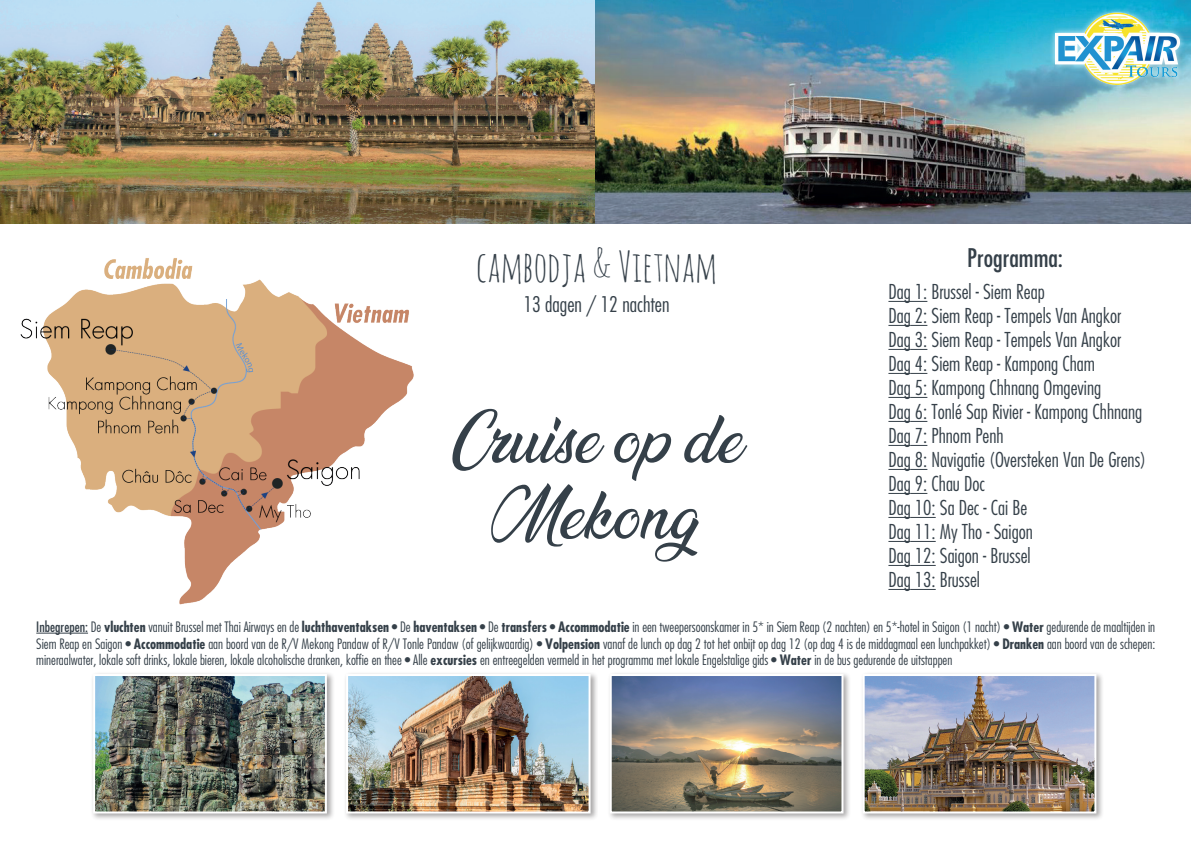
<style>
.page{position:relative;width:1191px;height:842px;background:#fff}
.page>*{position:absolute;margin:0;border:0;box-sizing:border-box;transform-origin:0 0}
.t1{font:59px/76px "Ananda";color:#354049;text-align:center}
.t2{font:42px "Amatic SC";color:#354049}
.t3{font:condensed 25px "Futura LT";color:#354049}
.t4{font:300 condensed 21px "Futura LT";color:#354049}
.t5{font:300 condensed 20px/24px "Futura LT";color:#354049}
.t6{font:300 condensed 14px/16.8px "Futura LT";color:#354049;text-align:justify}
.s1{font-weight:400}
.s2{font-weight:700}
</style>
<div class="page">
<img style="left:0;top:0;width:1191px;height:223px">
<div style="left:343px;top:671px;width:255px;height:150px;background:#231f20;opacity:.4"></div>
<img style="left:349px;top:677px;width:238px;height:133px">
<div style="left:346px;top:674px;width:244px;height:139px;border:2px solid #fff"></div>
<div style="left:860px;top:671px;width:244px;height:150px;background:#231f20;opacity:.4"></div>
<img style="left:865px;top:677px;width:228px;height:133px">
<div style="left:862px;top:674px;width:234px;height:139px;border:2px solid #fff"></div>
<div style="left:607px;top:671px;width:244px;height:150px;background:#231f20;opacity:.4"></div>
<img style="left:613px;top:677px;width:227px;height:133px">
<div style="left:610px;top:674px;width:233px;height:139px;border:2px solid #fff"></div>
<div style="left:91px;top:671px;width:244px;height:150px;background:#231f20;opacity:.4"></div>
<img style="left:96px;top:677px;width:228px;height:133px">
<div style="left:93px;top:674px;width:234px;height:139px;border:2px solid #fff"></div>
<div style="left:1049px;top:7px;width:136px;height:84px;background:#fff;opacity:.75"></div>
<img style="left:1056px;top:5px;width:123px;height:107px">
<img style="left:20px;top:258px;width:394px;height:346px">
<hr style="left:888px;top:301px;width:39px;height:1px;background:#354049">
<svg style="left:888px;top:325px;width:39px;height:1px"></svg>
<svg style="left:888px;top:349px;width:39px;height:1px"></svg>
<svg style="left:888px;top:373px;width:39px;height:1px"></svg>
<svg style="left:888px;top:397px;width:39px;height:1px"></svg>
<svg style="left:888px;top:421px;width:39px;height:1px"></svg>
<svg style="left:888px;top:445px;width:39px;height:1px"></svg>
<svg style="left:888px;top:469px;width:39px;height:1px"></svg>
<svg style="left:888px;top:493px;width:39px;height:1px"></svg>
<svg style="left:888px;top:517px;width:47px;height:1px"></svg>
<svg style="left:888px;top:541px;width:47px;height:1px"></svg>
<svg style="left:888px;top:565px;width:47px;height:1px"></svg>
<svg style="left:888px;top:589px;width:47px;height:1px"></svg>
<hr style="left:36px;top:633px;width:52px;height:1px;background:#354049">
<h2 class="t2" style="left:476px;top:240px;width:242px">cambodja &amp; Vietnam</h2>
<h3 class="t4" style="left:523px;top:292px;width:148px">13 dagen / 12 nachten</h3>
<h1 class="t1" style="left:449px;top:404px;width:295px">Cruise op de<br>Mekong</h1>
<h3 class="t3" style="left:967px;top:242px;width:97px">Programma:</h3>
<p class="t5" style="left:888px;top:280px;width:259px">Dag 1: Brussel - Siem Reap<br>Dag 2: Siem Reap - Tempels Van Angkor<br>Dag 3: Siem Reap - Tempels Van Angkor<br>Dag 4: Siem Reap - Kampong Cham<br>Dag 5: Kampong Chhnang Omgeving<br>Dag 6: Tonlé Sap Rivier - Kampong Chhnang<br>Dag 7: Phnom Penh<br>Dag 8: Navigatie (Oversteken Van De Grens)<br>Dag 9: Chau Doc<br>Dag 10: Sa Dec - Cai Be<br>Dag 11: My Tho - Saigon<br>Dag 12: Saigon - Brussel<br>Dag 13: Brussel</p>
<p class="t6" style="left:36px;top:618px;width:1120px"><span class="s1">Inbegrepen:</span> De <span class="s2">vluchten</span> vanuit Brussel met Thai Airways en de <span class="s2">luchthaventaksen</span> <span class="s1">•</span> De <span class="s2">haventaksen</span> <span class="s1">•</span> De <span class="s2">transfers</span> <span class="s1">•</span> <span class="s2">Accommodatie</span> in een tweepersoonskamer in 5* in Siem Reap (2 nachten) en 5*-hotel in Saigon (1 nacht) <span class="s1">•</span> <span class="s2">Water</span> gedurende de maaltijden in Siem Reap en Saigon <span class="s1">•</span> <span class="s2">Accommodatie</span> aan boord van de R/V Mekong Pandaw of R/V Tonle Pandaw (of gelijkwaardig) <span class="s1">•</span> <span class="s2">Volpension</span> vanaf de lunch op dag 2 tot het onbijt op dag 12 (op dag 4 is de middagmaal een lunchpakket) <span class="s1">•</span> <span class="s2">Dranken</span> aan boord van de schepen: mineraalwater, lokale soft drinks, lokale bieren, lokale alcoholische dranken, koffie en thee <span class="s1">•</span> Alle <span class="s2">excursies</span> en entreegelden vermeld in het programma met lokale Engelstalige gids <span class="s1">•</span> <span class="s2">Water</span> in de bus gedurende de uitstappen</p>
</div>
